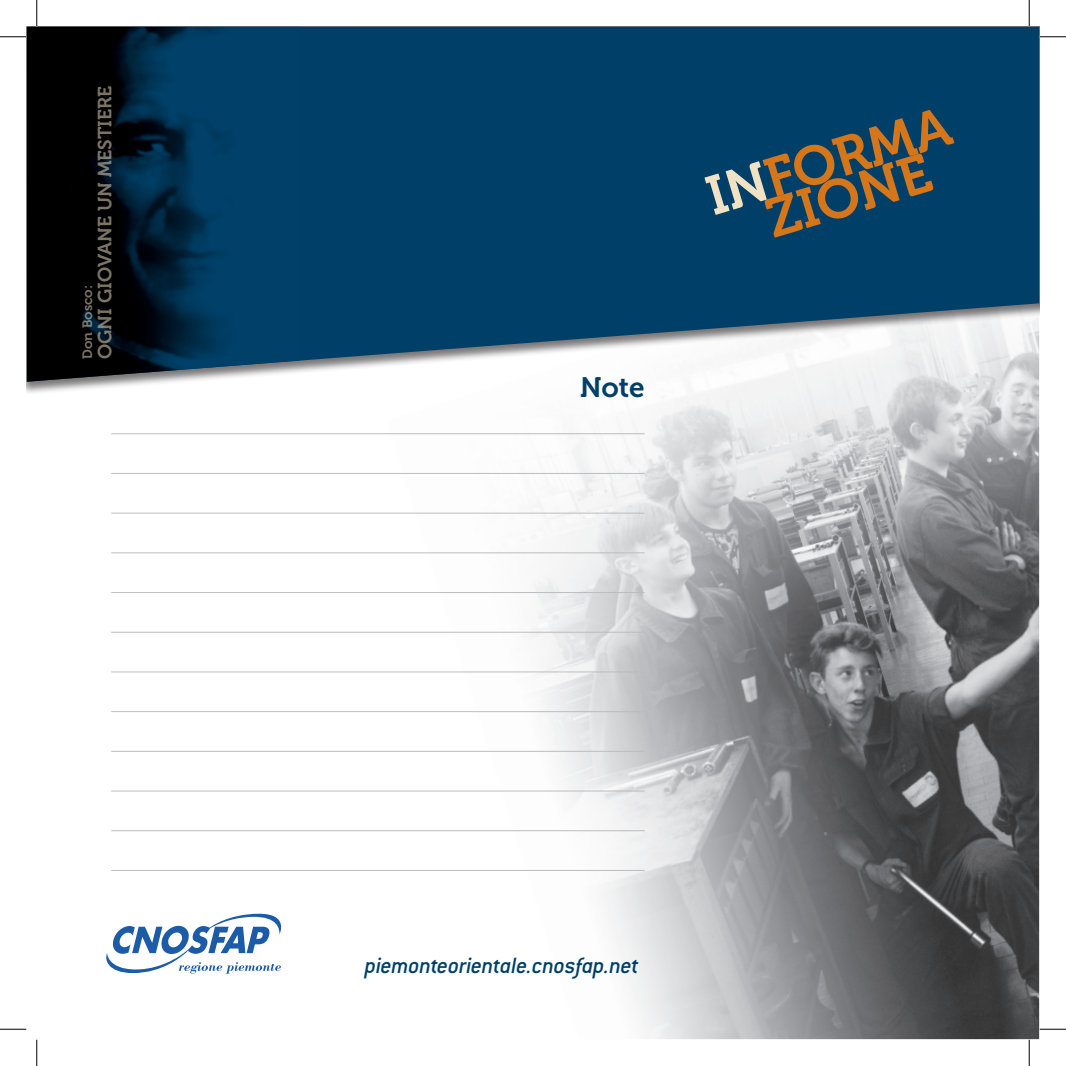
<style>
.page{position:relative;width:1066px;height:1066px;background:#fff}
.page>*{position:absolute;margin:0;border:0;box-sizing:border-box;transform-origin:0 0}
.t1{font:54.77px/38.7px "Museo 700";color:#d47619;text-align:center}
.t2{font:28px "Museo 700";color:#004068}
.t3{font:italic 500 24.15px "Conduit ITC";letter-spacing:-.015em;color:#004068}
.t4{font:19.07px "Museo 700";color:#f0e2c3}
.t5{font:13.47px "Museo 700";color:#f0e2c3}
.s1{color:#f0e2c3}
</style>
<div class="page">
<img style="left:386px;top:395px;width:653px;height:644px">
<div style="left:27px;top:27px;width:1012px;height:368px;background:#231f20;opacity:.6"></div>
<svg style="left:300px;top:27px;width:739px;height:355px;background:#205779"></svg>
<img style="left:27px;top:27px;width:273px;height:355px">
<hr style="left:111px;top:433px;width:533px;height:1px;background:#bcbdc0">
<hr style="left:111px;top:473px;width:533px;height:1px;background:#bcbdc0">
<hr style="left:111px;top:513px;width:533px;height:1px;background:#bcbdc0">
<hr style="left:111px;top:552px;width:533px;height:1px;background:#bcbdc0">
<hr style="left:111px;top:592px;width:533px;height:1px;background:#bcbdc0">
<hr style="left:111px;top:632px;width:533px;height:1px;background:#bcbdc0">
<hr style="left:111px;top:671px;width:533px;height:1px;background:#bcbdc0">
<hr style="left:111px;top:711px;width:533px;height:1px;background:#bcbdc0">
<hr style="left:111px;top:751px;width:533px;height:1px;background:#bcbdc0">
<hr style="left:111px;top:790px;width:533px;height:1px;background:#bcbdc0">
<hr style="left:111px;top:830px;width:533px;height:1px;background:#bcbdc0">
<hr style="left:111px;top:870px;width:533px;height:1px;background:#bcbdc0">
<svg style="left:106px;top:913px;width:175px;height:60px"></svg>
<svg style="left:0;top:36px;width:26px;height:1px"></svg>
<svg style="left:1039px;top:36px;width:27px;height:1px"></svg>
<svg style="left:0;top:1029px;width:26px;height:1px"></svg>
<svg style="left:1039px;top:1029px;width:27px;height:1px"></svg>
<svg style="left:36px;top:0;width:1px;height:26px"></svg>
<svg style="left:36px;top:1039px;width:1px;height:27px"></svg>
<svg style="left:1029px;top:0;width:1px;height:26px"></svg>
<svg style="left:1029px;top:1039px;width:1px;height:27px"></svg>
<p class="t4" style="left:94px;top:359px;width:274px;rotate:-90deg">OGNI GIOVANE UN MESTIERE</p>
<p class="t5" style="left:80px;top:359px;width:75px;rotate:-90deg">Don Bosco:</p>
<p class="t2" style="left:580px;top:372px;width:66px">Note</p>
<h1 class="t1" style="left:703px;top:180px;width:253px;rotate:-17deg"><span class="s1">IN</span>FORMA<br>ZIONE</h1>
<p class="t3" style="left:365px;top:952px;width:276px">piemonteorientale.cnosfap.net</p>
</div>
